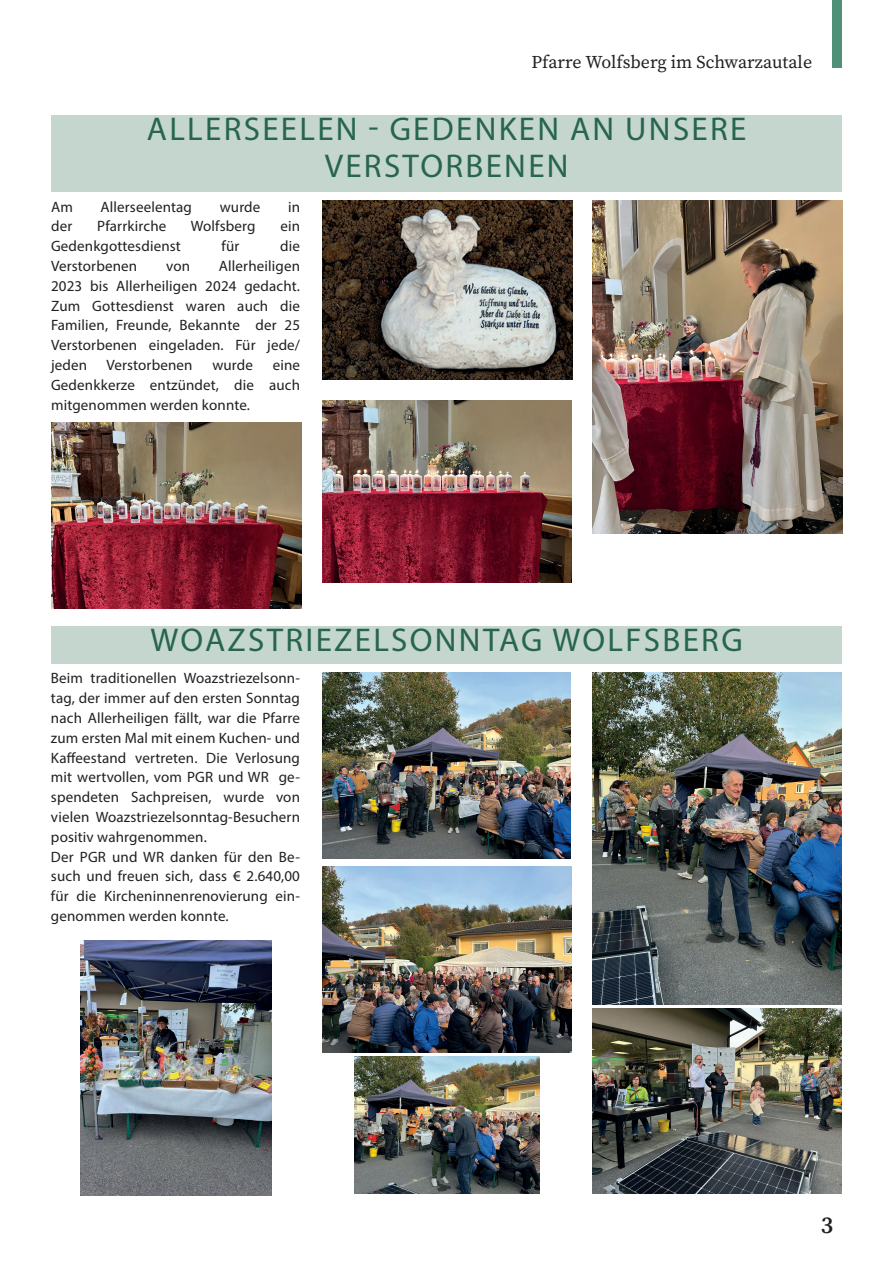
<style>
.page{position:relative;width:893px;height:1263px;background:#fff}
.page>*{position:absolute;margin:0;border:0;box-sizing:border-box;transform-origin:0 0}
.Überschrift{font:33px "Myriad Pro";letter-spacing:.07em;color:#27654f}
.t1{font:24px "Source Serif Variable";color:#231f20}
.t2{font:18px "Source Serif Variable";color:#231f20}
.Seitentext{font:15px/19.8px "Myriad Pro";letter-spacing:.01em;color:#231f20;text-align:justify}
</style>
<div class="page">
<div style="left:51px;top:115px;width:791px;height:76px;background:#c5d6cf"></div>
<div style="left:833px;top:0;width:9px;height:68px;background:#508f78"></div>
<img style="left:51px;top:423px;width:250px;height:186px">
<img style="left:592px;top:200px;width:250px;height:333px">
<img style="left:323px;top:400px;width:248px;height:183px">
<img style="left:80px;top:940px;width:192px;height:255px">
<img style="left:592px;top:1008px;width:250px;height:186px">
<img style="left:322px;top:672px;width:249px;height:186px">
<img style="left:355px;top:1057px;width:184px;height:136px">
<img style="left:322px;top:867px;width:249px;height:185px">
<img style="left:592px;top:672px;width:250px;height:333px">
<div style="left:51px;top:626px;width:791px;height:38px;background:#c5d6cf"></div>
<img style="left:323px;top:200px;width:249px;height:179px">
<p class="t2" style="left:531px;top:50px;width:282px">Pfarre Wolfsberg im Schwarzautale</p>
<p class="Überschrift" style="left:147px;top:108px;width:601px">ALLERSEELEN - GEDENKEN AN UNSERE</p>
<p class="Überschrift" style="left:325px;top:146px;width:245px">VERSTORBENEN</p>
<p class="Seitentext" style="left:51px;top:196px;width:23px">Am</p>
<p class="Seitentext" style="left:101px;top:196px;width:93px">Allerseelentag</p>
<p class="Seitentext" style="left:220px;top:196px;width:42px">wurde</p>
<p class="Seitentext" style="left:288px;top:196px;width:13px">in</p>
<p class="Seitentext" style="left:51px;top:216px;width:23px">der</p>
<p class="Seitentext" style="left:97px;top:216px;width:71px">Pfarrkirche</p>
<p class="Seitentext" style="left:191px;top:216px;width:66px">Wolfsberg</p>
<p class="Seitentext" style="left:280px;top:216px;width:21px">ein</p>
<p class="Seitentext" style="left:51px;top:236px;width:131px">Gedenkgottesdienst</p>
<p class="Seitentext" style="left:222px;top:236px;width:19px">für</p>
<p class="Seitentext" style="left:280px;top:236px;width:21px">die</p>
<p class="Seitentext" style="left:51px;top:256px;width:88px">Verstorbenen</p>
<p class="Seitentext" style="left:166px;top:256px;width:25px">von</p>
<p class="Seitentext" style="left:51px;top:256px;width:251px;text-indent:168px">Allerheiligen 2023 bis Allerheiligen 2024 gedacht.<br>Zum Gottesdienst waren auch die Familien, Freunde, Bekannte der 25<br>Verstorbenen eingeladen. Für jede/ jeden</p>
<p class="Seitentext" style="left:106px;top:355px;width:88px">Verstorbenen</p>
<p class="Seitentext" style="left:212px;top:355px;width:42px">wurde</p>
<p class="Seitentext" style="left:51px;top:355px;width:251px;text-indent:222px">eine Gedenkkerze entzündet, die auch mitgenommen werden konnte.</p>
<p class="Überschrift" style="left:150px;top:619px;width:594px">WOAZSTRIEZELSONNTAG WOLFSBERG</p>
<p class="Seitentext" style="left:51px;top:668px;width:251px">Beim traditionellen Woazstriezelsonn&shy;tag, der immer auf den ersten Sonntag nach Allerheiligen fällt, war die Pfarre zum ersten Mal mit einem Kuchen- und Kaffeestand vertreten. Die Verlosung mit wertvollen, vom PGR und WR ge&shy;spendeten Sachpreisen, wurde von vielen Woazstriezelsonntag-Besuchern positiv wahrgenommen.</p>
<p class="Seitentext" style="left:51px;top:846px;width:251px">Der PGR und WR danken für den Be&shy;such und freuen sich, dass € 2.640,00 für die Kircheninnenrenovierung ein&shy;genommen werden konnte.</p>
<p class="t1" style="left:821px;top:1209px;width:14px">3</p>
</div>
